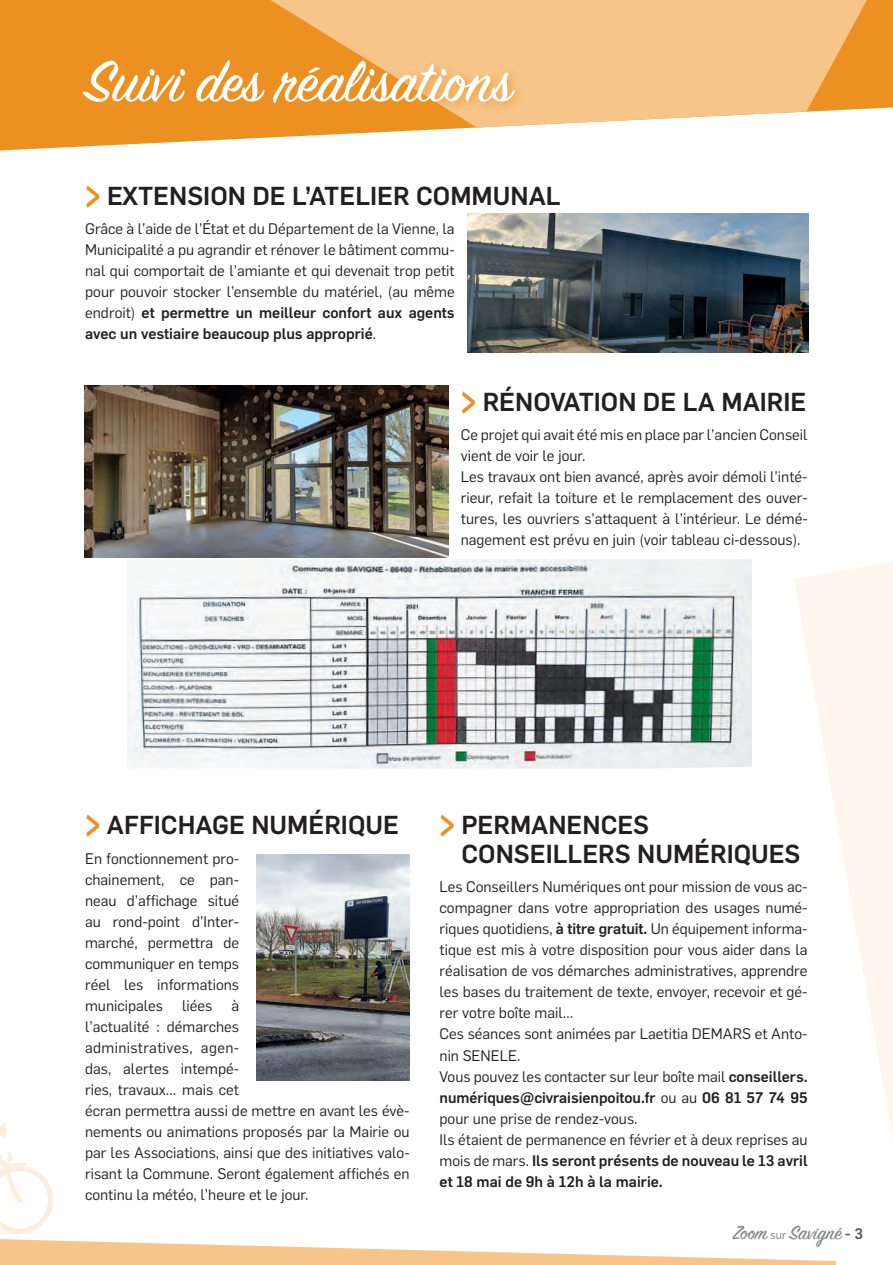
<style>
.page{position:relative;width:893px;height:1265px;background:#fff}
.page>*{position:absolute;margin:0;border:0;box-sizing:border-box;transform-origin:0 0}
.t1{font:64.5px "Sign Painter House Script";color:#fff}
.t2{font:500 25.5px/28.5px "Flama";color:#231f20}
.t3{font:21.45px "Sign Painter House Script";color:#808285}
.t4{font:15px/21px "Flama";color:#231f20}
.s1{font-weight:600;font-size:45px;color:#ec9121}
.s2{font-weight:500}
.s3{font-family:"Flama";font-size:11.7px}
.s4{font-family:"Flama";font-weight:500;font-size:15px;color:#57585a}
</style>
<div class="page">
<svg style="left:1px;top:0;width:892px;height:150px;fill:#ec9121"></svg>
<svg style="left:236px;top:0;width:642px;height:127px;background:#f5bd7b"></svg>
<div style="left:78px;top:56px;width:447px;height:57px;background:#ec9121;opacity:.75"></div>
<svg style="left:794px;top:562px;width:99px;height:575px;fill:#fdf6ed"></svg>
<img style="left:85px;top:385px;width:363px;height:172px">
<img style="left:467px;top:213px;width:341px;height:140px">
<img style="left:127px;top:559px;width:625px;height:209px">
<img style="left:256px;top:854px;width:153px;height:206px">
<svg style="left:0;top:0;width:1px;height:150px"></svg>
<svg style="left:0;top:1060px;width:836px;height:205px"></svg>
<h1 class="t1" style="left:85px;top:42px;width:428px">Suivi des réalisations</h1>
<h2 class="t2" style="left:85px;top:179px;width:477px"><span class="s1">&gt;</span> EXTENSION DE L’ATELIER COMMUNAL</h2>
<p class="t4" style="left:85px;top:217px;width:371px;text-align:justify">Grâce à l’aide de l’État et du Département de la Vienne, la Municipalité a pu agrandir et rénover le bâtiment commu&shy;nal qui comportait de l’amiante et qui devenait trop petit pour pouvoir stocker l’ensemble du matériel, (au même endroit) <span class="s2">et permettre un meilleur confort aux agents avec un vestiaire beaucoup plus approprié</span>.</p>
<h2 class="t2" style="left:461px;top:385px;width:347px"><span class="s1">&gt;</span> RÉNOVATION DE LA MAIRIE</h2>
<p class="t4" style="left:461px;top:423px;width:348px">Ce projet qui avait été mis en place par l’ancien Conseil vient de voir le jour.<br>Les travaux ont bien avancé, après avoir démoli l’inté&shy;rieur, refait la toiture et le remplacement des ouver&shy;tures, les ouvriers s’attaquent à l’intérieur. Le démé&shy;nagement est prévu en juin (voir tableau ci-dessous).</p>
<h2 class="t2" style="left:85px;top:808px;width:315px"><span class="s1">&gt;</span> AFFICHAGE NUMÉRIQUE</h2>
<p class="t4" style="left:85px;top:846px;width:156px;text-align:justify">En fonctionnement pro&shy;chainement, ce pan&shy;neau d’affichage situé au rond-point d’Inter&shy;marché, permettra de communiquer en temps réel les informations municipales</p>
<p class="t4" style="left:182px;top:993px;width:32px">liées</p>
<p class="t4" style="left:85px;top:993px;width:326px;text-indent:146px">à<br>l’actualité : démarches<br>administratives, agen-<br>das, alertes intempé-<br>ries, travaux… mais cet<br>écran permettra aussi de mettre en avant les évè&shy;nements ou animations proposés par la Mairie ou par les Associations, ainsi que des initiatives valo&shy;risant la Commune. Seront également affichés en continu la météo, l’heure et le jour.</p>
<h2 class="t2" style="left:461px;top:808px;width:340px;text-indent:-22px"><span class="s1">&gt;</span> PERMANENCES<br>CONSEILLERS NUMÉRIQUES</h2>
<p class="t4" style="left:440px;top:875px;width:370px">Les Conseillers Numériques ont pour mission de vous ac&shy;compagner dans votre appropriation des usages numé&shy;riques quotidiens, <span class="s2">à titre gratuit.</span> Un équipement informa&shy;tique est mis à votre disposition pour vous aider dans la réalisation de vos démarches administratives, apprendre les bases du traitement de texte, envoyer, recevoir et gé&shy;rer votre boîte mail…<br>Ces séances sont animées par Laetitia DEMARS et Anto&shy;nin SENELE.<br>Vous pouvez les contacter sur leur boîte mail <span class="s2">conseillers. numériques@civraisienpoitou.fr</span> ou au <span class="s2">06 81 57 74 95 </span>pour une prise de rendez-vous.<br>Ils étaient de permanence en février et à deux reprises au mois de mars. <span class="s2">Ils seront présents de nouveau le 13 avril et 18 mai de 9h à 12h à la mairie.</span></p>
<h3 class="t3" style="left:733px;top:1218px;width:132px">Zoom <span class="s3">sur</span> Savigné <span class="s4">- 3</span></h3>
</div>
